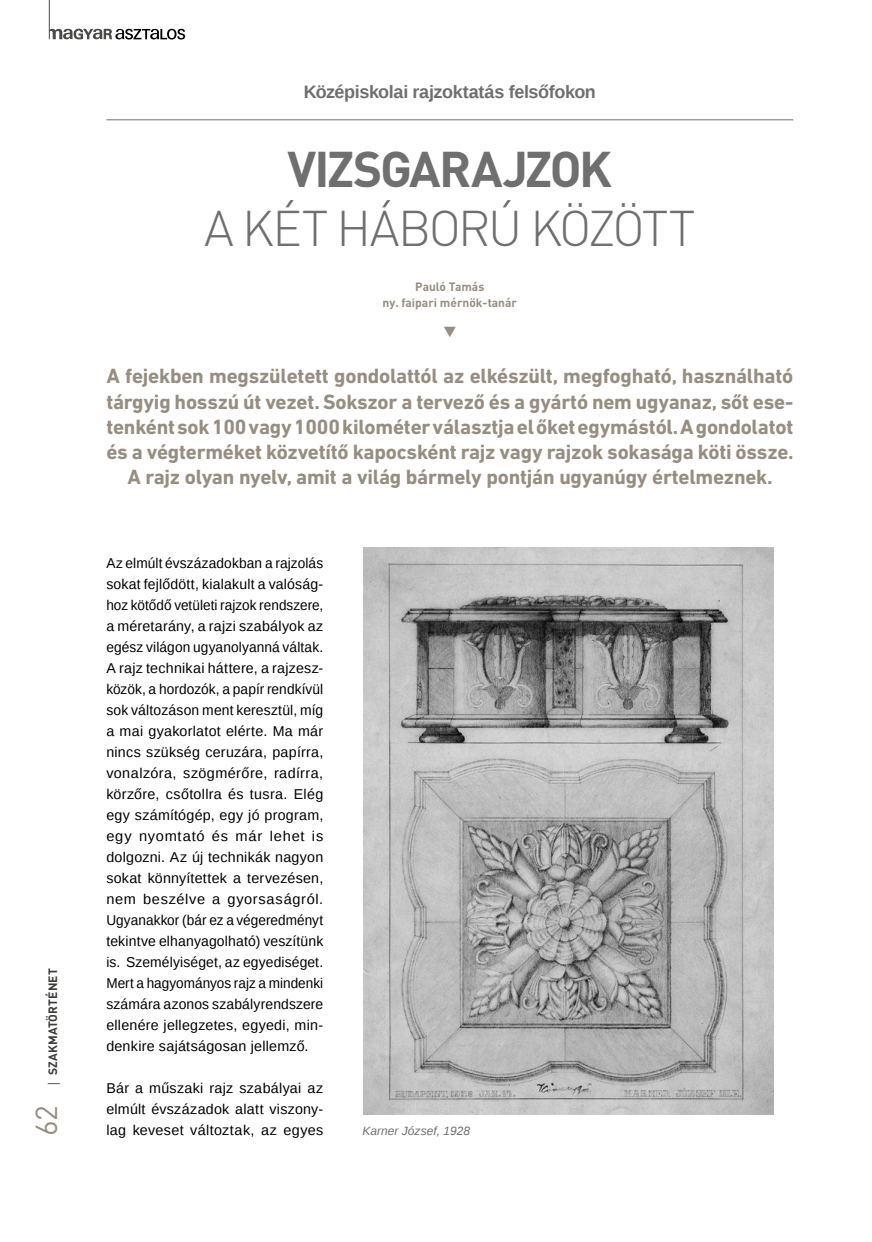
<style>
.page{position:relative;width:872px;height:1242px;background:#fff}
.page>*{position:absolute;margin:0;border:0;box-sizing:border-box;transform-origin:0 0}
.t1{font:300 49.5px "DIN Pro";letter-spacing:-.05em;color:#706f6f}
.t2{font:700 49.5px "DIN Pro";letter-spacing:-.045em;color:#706f6f}
.t3{font:30px "DIN Pro";color:#968e82}
.t4{font:700 21px/25.2px "DIN Next LT Pro";letter-spacing:-.01em;color:#968e82;text-align:center}
.t5{font:700 18px "Liberation Sans";letter-spacing:-.02em;color:#706f6f}
.t6{font:14.25px/21px "Liberation Sans";letter-spacing:.02em;color:#000;text-align:justify;scale:.96 1}
.t7{font:14.25px/21px "Liberation Sans";letter-spacing:.02em;color:#000;text-align:justify}
.t8{font:700 12px/16.5px "DIN Pro";color:#968e82;text-align:center}
.t9{font:italic 12px "Liberation Sans";color:#706f6f}
.t10{font:700 12px "DIN Pro";letter-spacing:.01em;color:#3c3c3b}
.s1{font-family:"Open Sans";font-weight:400}
</style>
<div class="page">
<svg style="left:49px;top:29px;width:136px;height:11px"></svg>
<hr style="left:49px;top:0;width:1px;height:39px;background:#4a4a49">
<hr style="left:106px;top:119px;width:687px;height:1px;background:#706f6f">
<svg style="left:444px;top:327px;width:12px;height:10px"></svg>
<img style="left:364px;top:547px;width:409px;height:567px">
<p class="t10" style="left:45px;top:1087px;width:120px;rotate:-90deg"><span class="s1">|</span> SZAKMATÖRTÉNET</p>
<h2 class="t3" style="left:26px;top:1136px;width:33px;rotate:-90deg">62</h2>
<p class="t5" style="left:304px;top:80px;width:294px">Középiskolai rajzoktatás felsőfokon</p>
<h1 class="t2" style="left:287px;top:135px;width:326px">VIZSGARAJZOK</h1>
<h1 class="t1" style="left:204px;top:194px;width:493px">A KÉT HÁBORÚ KÖZÖTT</h1>
<p class="t8" style="left:382px;top:277px;width:136px">Pauló Tamás<br>ny. faipari mérnök-tanár</p>
<p class="t4" style="left:106px;top:363px;width:689px">A fejekben megszületett gondolattól az elkészült, megfogható, használható tárgyig hosszú út vezet. Sokszor a tervező és a gyártó nem ugyanaz, sőt ese&shy;tenként sok 100 vagy 1000 kilométer választja el őket egymástól. A gondolatot és a végterméket közvetítő kapocsként rajz vagy rajzok sokasága köti össze.<br>A rajz olyan nyelv, amit a világ bármely pontján ugyanúgy értelmeznek.</p>
<p class="t6" style="left:106px;top:553px;width:227px">Az elmúlt évszázadokban a rajzolás sokat fejlődött, kialakult a valóság&shy;hoz kötődő vetületi rajzok rendszere, a méretarány, a rajzi szabályok az egész világon ugyanolyanná váltak.<br>A rajz technikai háttere, a rajzesz&shy;közök, a hordozók, a papír rendkívül sok változáson ment keresztül, míg a mai gyakorlatot elérte. Ma már nincs szükség ceruzára, papírra, vonalzóra, szögmérőre, radírra, körzőre, csőtollra és tusra. Elég egy számítógép, egy jó program, egy nyomtató és már lehet is dolgozni. Az új technikák nagyon sokat könnyítettek a tervezésen, nem beszélve a gyorsaságról.<br>Ugyanakkor (bár ez a végeredményt tekintve elhanyagolható) veszítünk is. Személyiséget, az egyediséget.<br>Mert a hagyományos rajz a mindenki számára azonos szabályrendszere ellenére jellegzetes, egyedi, min&shy;denkire sajátságosan jellemző.</p>
<p class="t7" style="left:106px;top:1078px;width:218px">Bár a műszaki rajz szabályai az elmúlt évszázadok alatt viszony&shy;lag keveset változtak, az egyes</p>
<p class="t9" style="left:362px;top:1123px;width:109px">Karner József, 1928</p>
</div>
